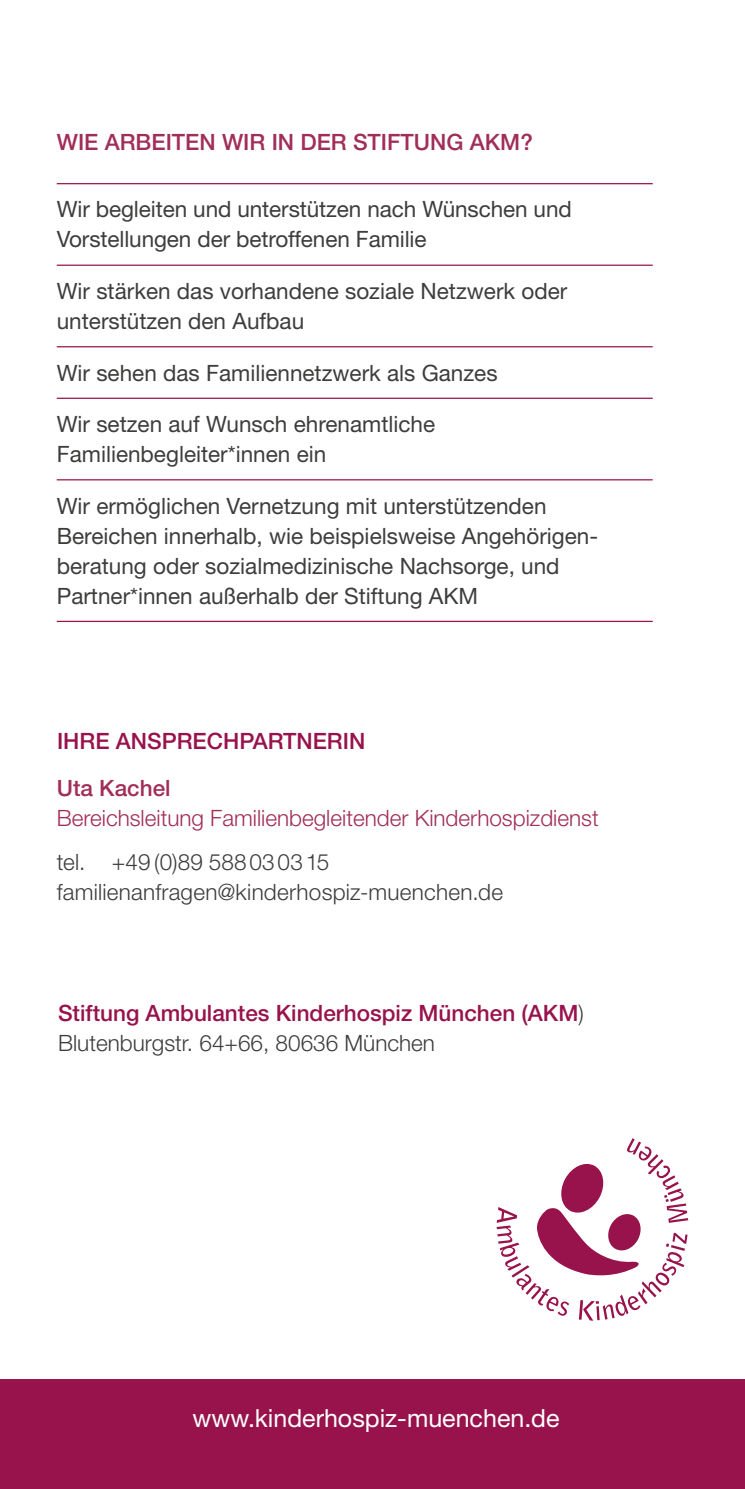
<style>
.page{position:relative;width:745px;height:1489px;background:#fff}
.page>*{position:absolute;margin:0;border:0;box-sizing:border-box;transform-origin:0 0}
.t1{font:25px "Helvetica Neue LT Pro";color:#fff}
.t2{font:22.5px/30px "Helvetica Neue LT Pro";color:#3d3d3c}
.t3{font:500 22.5px/30px "Helvetica Neue LT Pro";color:#98134c}
.t4{font:300 22.5px/30px "Helvetica Neue LT Pro";letter-spacing:.01em;color:#3d3d3c}
.t5{font:300 22.5px "Helvetica Neue LT Pro";color:#a12e58}
.t6{font:500 22.5px "Helvetica Neue LT Pro";color:#a12e58}
.s1{font-weight:300;color:#3d3d3c}
</style>
<div class="page">
<div style="left:0;top:1379px;width:744px;height:109px;background:#98134c"></div>
<hr style="left:57px;top:183px;width:595px;height:1px;background:#98134c">
<hr style="left:57px;top:264px;width:595px;height:2px;background:#98134c">
<hr style="left:57px;top:346px;width:595px;height:1px;background:#98134c">
<hr style="left:57px;top:397px;width:595px;height:2px;background:#98134c">
<hr style="left:57px;top:479px;width:595px;height:1px;background:#98134c">
<hr style="left:57px;top:620px;width:595px;height:2px;background:#98134c">
<svg style="left:496px;top:1138px;width:191px;height:182px"></svg>
<p class="t6" style="left:57px;top:128px;width:477px">WIE ARBEITEN WIR IN DER STIFTUNG AKM?</p>
<p class="t2" style="left:57px;top:194px;width:516px">Wir begleiten und unterstützen nach Wünschen und<br>Vorstellungen der betroffenen Familie</p>
<p class="t2" style="left:57px;top:275px;width:511px">Wir stärken das vorhandene soziale Netzwerk oder unterstützen den Aufbau</p>
<p class="t2" style="left:57px;top:357px;width:442px">Wir sehen das Familiennetzwerk als Ganzes</p>
<p class="t2" style="left:57px;top:408px;width:379px">Wir setzen auf Wunsch ehrenamtliche<br>Familienbegleiter*innen ein</p>
<p class="t2" style="left:57px;top:490px;width:542px">Wir ermöglichen Vernetzung mit unterstützenden Bereichen innerhalb, wie beispielsweise Angehörigen&shy;beratung oder sozialmedizinische Nachsorge, und Partner*innen außerhalb der Stiftung AKM</p>
<p class="t3" style="left:57px;top:725px;width:310px">IHRE ANSPRECHPARTNERIN</p>
<p class="t6" style="left:57px;top:774px;width:115px">Uta Kachel</p>
<p class="t5" style="left:57px;top:804px;width:543px">Bereichsleitung Familienbegleitender Kinderhospizdienst</p>
<p class="t4" style="left:57px;top:846px;width:447px">tel. +49 (0)89 588030315 familienanfragen@kinderhospiz-muenchen.de</p>
<p class="t3" style="left:58px;top:997px;width:527px">Stiftung Ambulantes Kinderhospiz München (AKM<span class="s1">)<br>Blutenburgstr. 64+66, 80636 München</span></p>
<p class="t1" style="left:192px;top:1402px;width:368px">www.kinderhospiz-muenchen.de</p>
</div>
